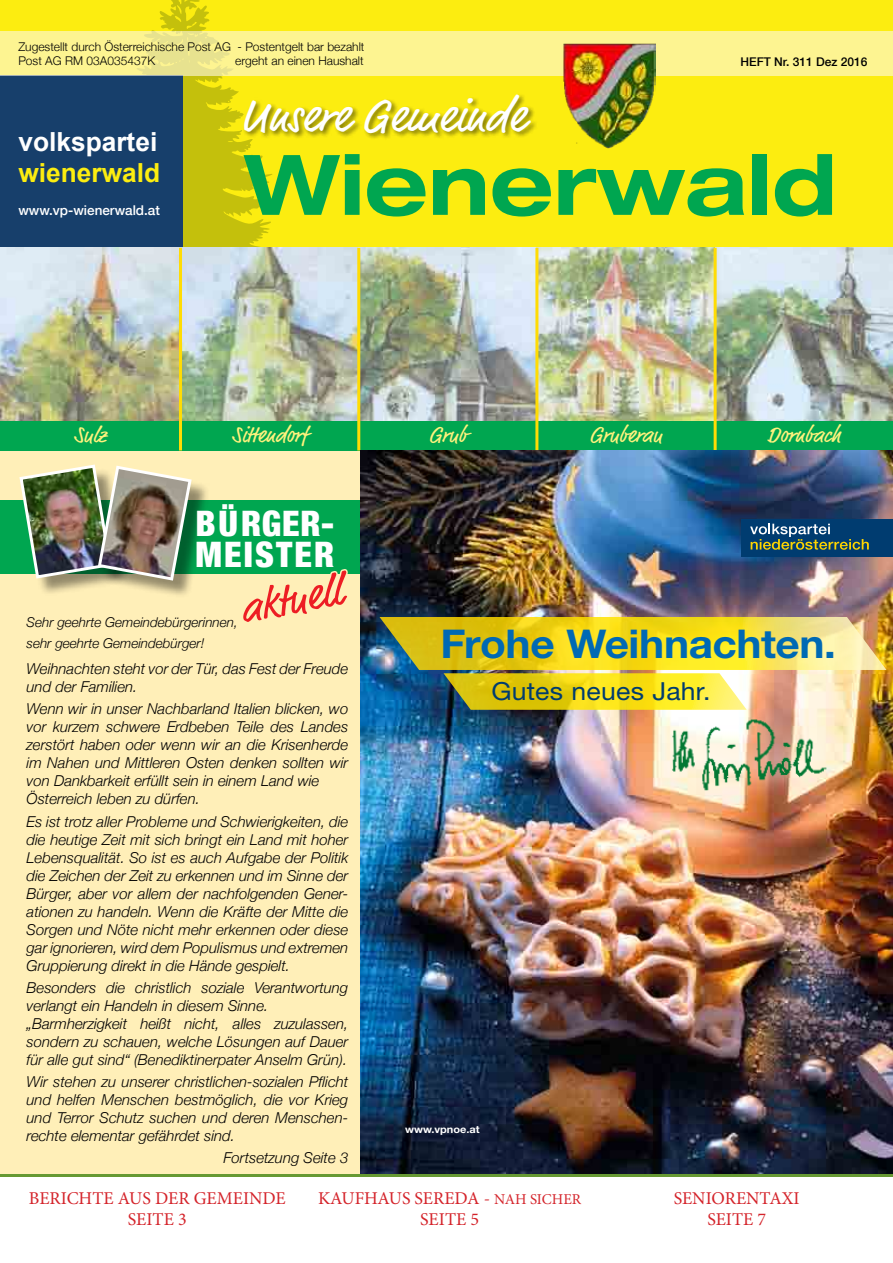
<style>
.page{position:relative;width:893px;height:1263px;background:#fff}
.page>*{position:absolute;margin:0;border:0;box-sizing:border-box;transform-origin:0 0}
.t1{font:700 expanded 83.7px "Helvetica Neue LT Pro";color:#00a650}
.t2{font:46.65px "Market";color:#fff}
.t3{font:43.95px "Market Web";color:#ed1d24}
.t4{font:700 39.75px "Helvetica Neue LT Std";letter-spacing:-.01em;color:#0069b4;scale:1.07 1}
.t5{font:900 condensed 35.1px/31px "Helvetica Neue";letter-spacing:.06em;color:#fff}
.t6{font:700 26.25px "Arial";color:#fff}
.t7{font:700 26.25px "Arial";color:#fced10}
.t8{font:24.9px "Helvetica Neue LT Std";letter-spacing:.01em;color:#003c70;scale:1.07 1}
.t9{font:22.5px "Market Web";color:#fff27d}
.t10{font:18px/21.6px "Minion Pro";color:#d4232a;text-align:center}
.t11{font:italic 300 15px/18px "Helvetica Neue";color:#000}
.t12{font:italic 300 13.5px/20.4px "Helvetica Neue";color:#000}
.t13{font:500 13.5px "Helvetica Neue";color:#fff}
.t14{font:300 12px/14.4px "Helvetica Neue";color:#000}
.t15{font:500 12px "Helvetica Neue";color:#000}
.t16{font:700 10.35px "Helvetica Neue LT Std";color:#fff;scale:1.07 1}
.s1{font-size:15px}
</style>
<div class="page">
<div style="left:0;top:448px;width:360px;height:728px;background:#ffefb8"></div>
<div style="left:0;top:0;width:893px;height:287px;background:#fced10"></div>
<svg style="left:152px;top:0;width:122px;height:248px"></svg>
<div style="left:0;top:75px;width:182px;height:173px;background:#173f6b"></div>
<img style="left:0;top:248px;width:893px;height:173px">
<hr style="left:0;top:1175px;width:893px;height:3px;background:#693">
<div style="left:243px;top:93px;width:295px;height:48px;background:#000;opacity:.5"></div>
<svg style="left:0;top:31px;width:893px;height:44px;background:#fbf290"></svg>
<div style="left:0;top:1177px;width:893px;height:86px;background:#fff"></div>
<img style="left:563px;top:44px;width:93px;height:105px">
<div style="left:0;top:500px;width:360px;height:74px;background:#00a650"></div>
<div style="left:0;top:421px;width:893px;height:29px;background:#00a650"></div>
<div style="left:22px;top:467px;width:108px;height:129px;background:#000;opacity:.42"></div>
<div style="left:101px;top:468px;width:109px;height:131px;background:#000;opacity:.42"></div>
<img style="left:19px;top:465px;width:173px;height:116px">
<img style="left:101px;top:469px;width:87px;height:108px">
<hr style="left:179px;top:248px;width:3px;height:202px;background:#ffdc04">
<hr style="left:357px;top:248px;width:3px;height:202px;background:#ffdc04">
<hr style="left:535px;top:248px;width:3px;height:202px;background:#ffdc04">
<hr style="left:714px;top:248px;width:3px;height:202px;background:#ffdc04">
<img style="left:360px;top:450px;width:533px;height:723px">
<img style="left:379px;top:617px;width:507px;height:194px">
<img style="left:669px;top:717px;width:158px;height:75px">
<div style="left:741px;top:519px;width:148px;height:37px;background:#003c70"></div>
<svg style="left:750px;top:524px;width:141px;height:26px"></svg>
<p class="t14" style="left:18px;top:39px;width:348px">Zugestellt durch Österreichische Post AG - Postentgelt bar bezahlt<br>Post AG RM 03A035437K</p>
<p class="t14" style="left:235px;top:53px;width:130px">ergeht an einen Haushalt</p>
<p class="t15" style="left:740px;top:52px;width:128px">Heft Nr. 311 Dez 2016</p>
<h3 class="t6" style="left:18px;top:123px;width:140px">volkspartei</h3>
<h3 class="t7" style="left:18px;top:154px;width:143px">wienerwald</h3>
<p class="t13" style="left:18px;top:199px;width:143px">www.vp-wienerwald.at</p>
<h2 class="t2" style="left:240px;top:88px;width:287px">Unsere Gemeinde</h2>
<h1 class="t1" style="left:244px;top:132px;width:595px">Wienerwald</h1>
<h3 class="t9" style="left:74px;top:421px;width:35px">Sulz</h3>
<h3 class="t9" style="left:232px;top:421px;width:77px">Sittendorf</h3>
<h3 class="t9" style="left:429px;top:421px;width:39px">Grub</h3>
<h3 class="t9" style="left:589px;top:421px;width:74px">Gruberau</h3>
<h3 class="t9" style="left:767px;top:421px;width:75px">Dornbach</h3>
<h3 class="t5" style="left:196px;top:506px;width:140px">BÜRGER-<br>MEISTER</h3>
<h3 class="t3" style="left:235px;top:583px;width:104px;rotate:-11deg">aktuell</h3>
<p class="t12" style="left:27px;top:611px;width:213px">Sehr geehrte Gemeindebürgerinnen, sehr geehrte Gemeindebürger!</p>
<p class="t11" style="left:27px;top:659px;width:323px">Weihnachten steht vor der Tür, das Fest der Freude und der Familien.</p>
<p class="t11" style="left:27px;top:699px;width:323px">Wenn wir in unser Nachbarland Italien blicken, wo vor kurzem schwere Erdbeben Teile des Landes zerstört haben oder wenn wir an die Krisenherde im Nahen und Mittleren Osten denken sollten wir von Dankbarkeit erfüllt sein in einem Land wie Österreich leben zu dürfen.</p>
<p class="t11" style="left:27px;top:811px;width:323px;text-align:justify">Es ist trotz aller Probleme und Schwierigkeiten, die die heutige Zeit mit sich bringt ein Land mit hoher Lebensqualität. So ist es auch Aufgabe der Politik die Zeichen der Zeit zu erkennen und im Sinne der Bürger, aber vor allem der nachfolgenden Gener&shy;ationen zu handeln. Wenn die Kräfte der Mitte die Sorgen und Nöte nicht mehr erkennen oder diese gar ignorieren, wird dem Populismus und extremen Gruppierung direkt in die Hände gespielt.</p>
<p class="t11" style="left:27px;top:978px;width:323px">Besonders die christlich soziale Verantwortung verlangt ein Handeln in diesem Sinne. „Barmherzigkeit heißt nicht, alles zuzulassen, sondern zu schauen, welche Lösungen auf Dauer für alle gut sind“ (Benediktinerpater Anselm Grün).</p>
<p class="t11" style="left:27px;top:1072px;width:323px;text-align:justify">Wir stehen zu unserer christlichen-sozialen Pflicht und helfen Menschen bestmöglich, die vor Krieg und Terror Schutz suchen und deren Menschen&shy;rechte elementar gefährdet sind.</p>
<p class="t11" style="left:224px;top:1148px;width:126px">Fortsetzung Seite 3</p>
<h3 class="t4" style="left:441px;top:619px;width:371px">Frohe Weihnachten.</h3>
<h3 class="t8" style="left:491px;top:676px;width:206px">Gutes neues Jahr.</h3>
<p class="t16" style="left:405px;top:1123px;width:71px">www.vpnoe.at</p>
<p class="t10" style="left:29px;top:1187px;width:258px">BERICHTE AUS DER GEMEINDE<br>SEITE 3</p>
<p class="t10" style="left:674px;top:1187px;width:128px">SENIORENTAXI<br>SEITE 7</p>
<p class="t10" style="left:318px;top:1187px;width:265px">KAUFHAUS SEREDA - <span class="s1">NAH SICHER<br></span>SEITE 5</p>
</div>
